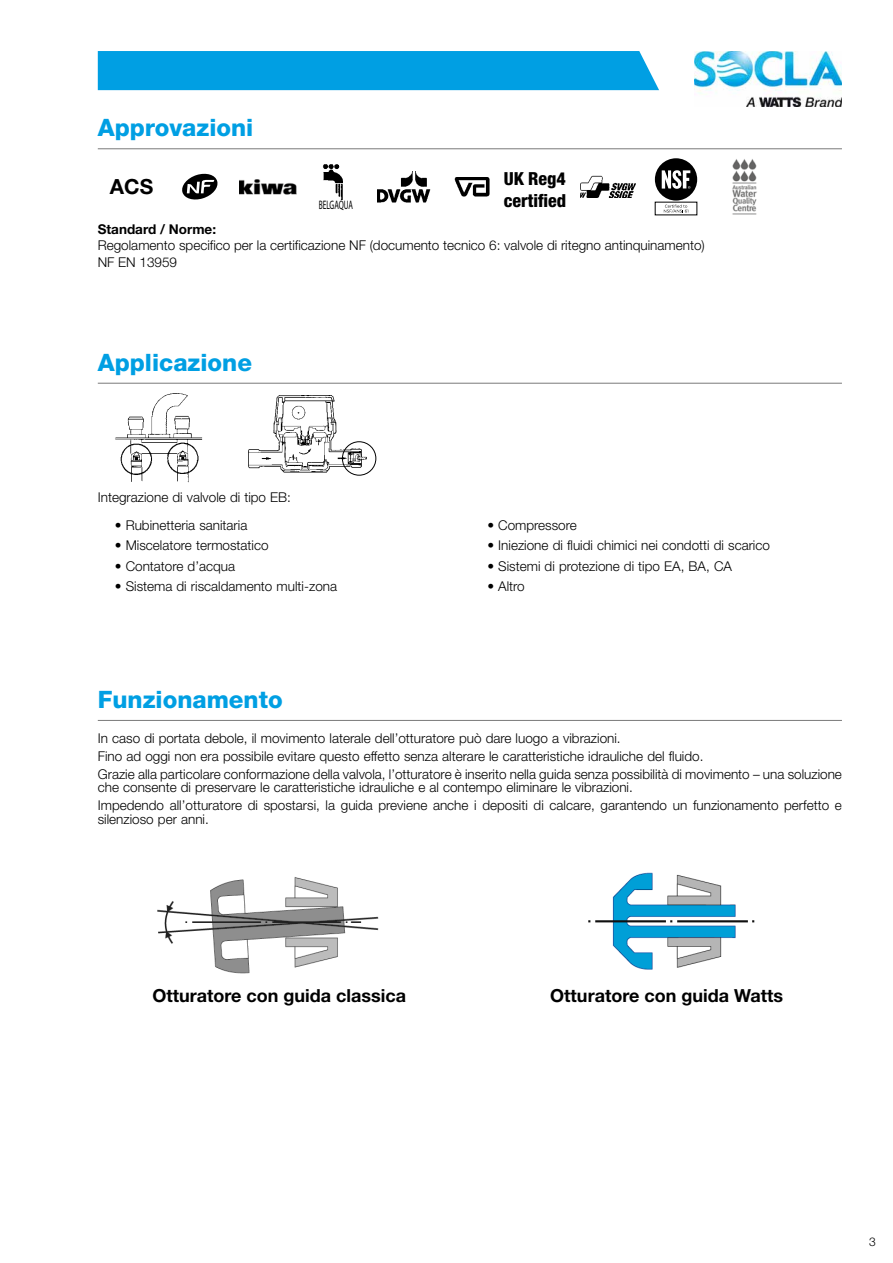
<style>
.page{position:relative;width:893px;height:1263px;background:#fff}
.page>*{position:absolute;margin:0;border:0;box-sizing:border-box;transform-origin:0 0}
.t1{font:800 24px "Helvetica Neue LT Std";color:#009fe3}
.t2{font:700 20.85px "Helvetica Neue LT Std";color:#000}
.t3{font:700 18px "Helvetica Neue LT Std";color:#000}
.t4{font:800 condensed 18px/21.6px "Helvetica Neue LT Std";color:#000}
.t5{font:300 13.5px/17.7px "Helvetica Neue LT Std";color:#000}
.t6{font:700 13.5px "Helvetica Neue LT Std";color:#000}
.t7{font:12.3px "Myriad Pro";color:#000;scale:.6 1}
.t8{font:300 12px "Helvetica Neue LT Std";color:#000}
</style>
<div class="page">
<div style="left:98px;top:51px;width:561px;height:39px;background:#009fe3"></div>
<img style="left:695px;top:51px;width:147px;height:56px">
<hr style="left:98px;top:148px;width:744px;height:1px;background:#797979">
<svg style="left:182px;top:174px;width:36px;height:26px"></svg>
<img style="left:239px;top:179px;width:57px;height:15px">
<img style="left:323px;top:164px;width:20px;height:36px">
<img style="left:377px;top:171px;width:53px;height:31px">
<img style="left:455px;top:177px;width:34px;height:19px">
<img style="left:580px;top:176px;width:56px;height:22px">
<div style="left:655px;top:158px;width:42px;height:43px;background:#000;border-radius:50%"></div>
<svg style="left:662px;top:170px;width:28px;height:19px"></svg>
<svg style="left:664px;top:205px;width:24px;height:8px"></svg>
<img style="left:732px;top:159px;width:25px;height:56px">
<hr style="left:98px;top:383px;width:744px;height:1px;background:#797979">
<img style="left:115px;top:393px;width:88px;height:90px">
<img style="left:248px;top:395px;width:125px;height:81px">
<div style="left:342px;top:441px;width:34px;height:34px;border:1px solid #000;border-radius:50%"></div>
<hr style="left:98px;top:720px;width:744px;height:1px;background:#797979">
<img style="left:157px;top:877px;width:222px;height:97px">
<img style="left:588px;top:872px;width:167px;height:98px">
<h1 class="t1" style="left:98px;top:113px;width:157px">Approvazioni</h1>
<h2 class="t2" style="left:110px;top:174px;width:45px">ACS</h2>
<p class="t7" style="left:319px;top:197px;width:59px">BELGAQUA</p>
<h3 class="t4" style="left:504px;top:168px;width:64px">UK Reg4 certified</h3>
<p class="t6" style="left:98px;top:221px;width:120px">Standard / Norme:</p>
<p class="t5" style="left:98px;top:237px;width:608px;line-height:16.2px">Regolamento specifico per la certificazione NF (documento tecnico 6: valvole di ritegno antinquinamento)<br>NF EN 13959</p>
<h1 class="t1" style="left:98px;top:348px;width:156px">Applicazione</h1>
<p class="t5" style="left:98px;top:488px;width:195px">Integrazione di valvole di tipo EB:</p>
<p class="t5" style="left:115px;top:516px;width:134px">• Rubinetteria sanitaria</p>
<p class="t5" style="left:115px;top:536px;width:155px">• Miscelatore termostatico</p>
<p class="t5" style="left:115px;top:557px;width:122px">• Contatore d’acqua</p>
<p class="t5" style="left:115px;top:577px;width:224px">• Sistema di riscaldamento multi-zona</p>
<h1 class="t1" style="left:98px;top:685px;width:186px">Funzionamento</h1>
<p class="t5" style="left:487px;top:516px;width:91px">• Compressore</p>
<p class="t5" style="left:487px;top:536px;width:284px">• Iniezione di fluidi chimici nei condotti di scarico</p>
<p class="t5" style="left:487px;top:557px;width:246px">• Sistemi di protezione di tipo EA, BA, CA</p>
<p class="t5" style="left:487px;top:577px;width:39px">• Altro</p>
<p class="t5" style="left:98px;top:729px;width:746px">In caso di portata debole, il movimento laterale dell’otturatore può dare luogo a vibrazioni.<br>Fino ad oggi non era possibile evitare questo effetto senza alterare le caratteristiche idrauliche del fluido.<br>Grazie alla particolare conformazione della valvola, l’otturatore è inserito nella guida senza possibilità di movimento – una soluzione</p>
<p class="t5" style="left:98px;top:778px;width:746px">che consente di preservare le caratteristiche idrauliche e al contempo eliminare le vibrazioni.<br>Impedendo all’otturatore di spostarsi, la guida previene anche i depositi di calcare, garantendo un funzionamento perfetto e</p>
<p class="t5" style="left:98px;top:810px;width:113px">silenzioso per anni.</p>
<h3 class="t3" style="left:152px;top:984px;width:255px">Otturatore con guida classica</h3>
<h3 class="t3" style="left:550px;top:984px;width:234px">Otturatore con guida Watts</h3>
<p class="t8" style="left:869px;top:1234px;width:8px">3</p>
</div>
